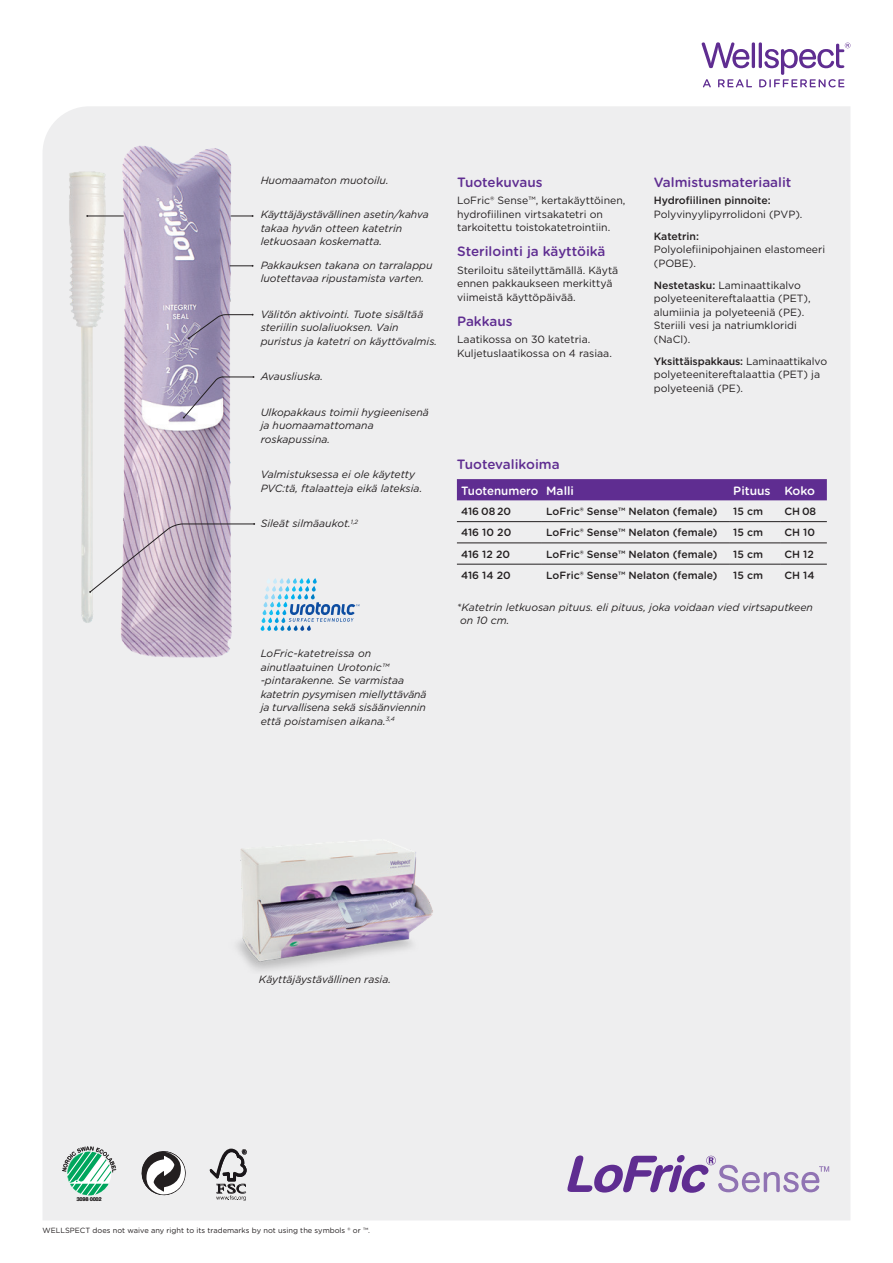
<style>
.page{position:relative;width:893px;height:1263px;background:#fff}
.page>*{position:absolute;margin:0;border:0;box-sizing:border-box;transform-origin:0 0}
.Product_sheet_-_subh{font:500 13.5px "Gotham Rounded";color:#5f2d91}
.Product_sheet_-_tabl{font:500 12px "Gotham Rounded";color:#fff}
.Product_sheet_-_tabl-2{font:500 12px "Gotham Rounded";color:#fff;scale:.96 1}
.Product_sheet_-_feat{font:italic 10.5px/13.5px "Gotham";color:#231f20}
.Product_sheet_-_body{font:10.5px/13.5px "Gotham";color:#231f20}
.Product_sheet_-_tabl-3{font:500 10.5px "Gotham Rounded";color:#231f20}
.t1{font:7.5px "Gotham Rounded";color:#231f20}
.t2{font:500 5.25px "Helvetica Neue LT Std";color:#231f20}
.s1{font-weight:500}
</style>
<div class="page">
<div style="left:43px;top:106px;width:807px;height:1114px;background:#eeeeef"></div>
<img style="left:62px;top:157px;width:50px;height:491px">
<img style="left:221px;top:822px;width:219px;height:151px">
<hr style="left:87px;top:216px;width:166px;height:1px;background:#231f20">
<img style="left:118px;top:138px;width:129px;height:561px">
<svg style="left:188px;top:314px;width:66px;height:25px;background:#b2aabf"></svg>
<svg style="left:183px;top:376px;width:71px;height:42px"></svg>
<svg style="left:230px;top:265px;width:24px;height:2px"></svg>
<svg style="left:62px;top:1146px;width:54px;height:49px;background:#96cdb5"></svg>
<svg style="left:142px;top:1151px;width:44px;height:44px"></svg>
<svg style="left:210px;top:1148px;width:37px;height:53px;background:#b2b1b2"></svg>
<svg style="left:567px;top:1155px;width:262px;height:38px;background:#c4b6d3"></svg>
<svg style="left:89px;top:523px;width:166px;height:70px;background:#cdc1ce"></svg>
<svg style="left:702px;top:43px;width:148px;height:44px"></svg>
<div style="left:457px;top:479px;width:370px;height:21px;background:#5f2d91"></div>
<hr style="left:457px;top:521px;width:85px;height:1px;background:#231f20">
<hr style="left:542px;top:521px;width:187px;height:1px;background:#231f20">
<hr style="left:729px;top:521px;width:51px;height:1px;background:#231f20">
<hr style="left:780px;top:521px;width:47px;height:1px;background:#231f20">
<hr style="left:457px;top:543px;width:85px;height:1px;background:#231f20">
<hr style="left:542px;top:543px;width:187px;height:1px;background:#231f20">
<hr style="left:729px;top:543px;width:51px;height:1px;background:#231f20">
<hr style="left:780px;top:543px;width:47px;height:1px;background:#231f20">
<hr style="left:457px;top:564px;width:85px;height:1px;background:#231f20">
<hr style="left:542px;top:564px;width:187px;height:1px;background:#231f20">
<hr style="left:729px;top:564px;width:51px;height:1px;background:#231f20">
<hr style="left:780px;top:564px;width:47px;height:1px;background:#231f20">
<svg style="left:261px;top:578px;width:99px;height:53px;background:#c3d8e7"></svg>
<p class="Product_sheet_-_feat" style="left:261px;top:173px;width:129px">Huomaamaton muotoilu.</p>
<p class="Product_sheet_-_feat" style="left:261px;top:207px;width:170px">Käyttäjäystävällinen asetin/kahva takaa hyvän otteen katetrin letkuosaan koskematta.</p>
<p class="Product_sheet_-_feat" style="left:261px;top:258px;width:173px">Pakkauksen takana on tarralappu luotettavaa ripustamista varten.</p>
<p class="Product_sheet_-_feat" style="left:261px;top:307px;width:178px">Välitön aktivointi. Tuote sisältää steriilin suolaliuoksen. Vain puristus ja katetri on käyttövalmis.</p>
<p class="Product_sheet_-_feat" style="left:261px;top:370px;width:64px">Avausliuska.</p>
<p class="Product_sheet_-_feat" style="left:261px;top:405px;width:170px">Ulkopakkaus toimii hygieenisenä ja huomaamattomana roskapussina.</p>
<p class="Product_sheet_-_feat" style="left:261px;top:468px;width:163px">Valmistuksessa ei ole käytetty<br>PVC:tä, ftalaatteja eikä lateksia.</p>
<p class="Product_sheet_-_feat" style="left:261px;top:517px;width:99px">Sileät silmäaukot.<sup>1,2</sup></p>
<p class="Product_sheet_-_feat" style="left:261px;top:646px;width:168px">LoFric-katetreissa on ainutlaatuinen Urotonic™ -pintarakenne. Se varmistaa katetrin pysymisen miellyttävänä ja turvallisena sekä sisäänviennin että poistamisen aikana.<sup>3,4</sup></p>
<p class="Product_sheet_-_subh" style="left:457px;top:172px;width:87px">Tuotekuvaus</p>
<p class="Product_sheet_-_body" style="left:457px;top:194px;width:170px">LoFric® Sense™, kertakäyttöinen, hydrofiilinen virtsakatetri on tarkoitettu toistokatetrointiin.</p>
<p class="Product_sheet_-_subh" style="left:457px;top:242px;width:150px">Sterilointi ja käyttöikä</p>
<p class="Product_sheet_-_body" style="left:457px;top:263px;width:163px">Steriloitu säteilyttämällä. Käytä ennen pakkaukseen merkittyä viimeistä käyttöpäivää.</p>
<p class="Product_sheet_-_subh" style="left:457px;top:311px;width:57px">Pakkaus</p>
<p class="Product_sheet_-_body" style="left:457px;top:333px;width:156px">Laatikossa on 30 katetria.<br>Kuljetuslaatikossa on 4 rasiaa.</p>
<p class="Product_sheet_-_subh" style="left:654px;top:172px;width:139px">Valmistusmateriaalit</p>
<p class="Product_sheet_-_body" style="left:654px;top:194px;width:150px"><span class="s1">Hydrofiilinen pinnoite:<br></span>Polyvinyylipyrrolidoni (PVP).</p>
<p class="Product_sheet_-_body" style="left:654px;top:229px;width:173px"><span class="s1">Katetrin:<br></span>Polyolefiinipohjainen elastomeeri (POBE).</p>
<p class="Product_sheet_-_body" style="left:654px;top:278px;width:158px"><span class="s1">Nestetasku:</span> Laminaattikalvo polyeteenitereftalaattia (PET), alumiinia ja polyeteeniä (PE).<br>Steriili vesi ja natriumkloridi (NaCl).</p>
<p class="Product_sheet_-_body" style="left:654px;top:354px;width:175px"><span class="s1">Yksittäispakkaus:</span> Laminaattikalvo polyeteenitereftalaattia (PET) ja polyeteeniä (PE).</p>
<p class="Product_sheet_-_subh" style="left:457px;top:454px;width:104px">Tuotevalikoima</p>
<p class="Product_sheet_-_tabl-2" style="left:461px;top:482px;width:82px">Tuotenumero</p>
<p class="Product_sheet_-_tabl" style="left:546px;top:482px;width:29px">Malli</p>
<p class="Product_sheet_-_tabl" style="left:733px;top:482px;width:39px">Pituus</p>
<p class="Product_sheet_-_tabl" style="left:784px;top:482px;width:32px">Koko</p>
<p class="Product_sheet_-_tabl-3" style="left:461px;top:504px;width:52px">416 08 20</p>
<p class="Product_sheet_-_tabl-3" style="left:546px;top:504px;width:173px">LoFric® Sense™ Nelaton (female)</p>
<p class="Product_sheet_-_tabl-3" style="left:733px;top:504px;width:31px">15 cm</p>
<p class="Product_sheet_-_tabl-3" style="left:784px;top:504px;width:33px">CH 08</p>
<p class="Product_sheet_-_tabl-3" style="left:461px;top:525px;width:52px">416 10 20</p>
<p class="Product_sheet_-_tabl-3" style="left:546px;top:525px;width:173px">LoFric® Sense™ Nelaton (female)</p>
<p class="Product_sheet_-_tabl-3" style="left:733px;top:525px;width:31px">15 cm</p>
<p class="Product_sheet_-_tabl-3" style="left:784px;top:525px;width:32px">CH 10</p>
<p class="Product_sheet_-_tabl-3" style="left:461px;top:546px;width:50px">416 12 20</p>
<p class="Product_sheet_-_tabl-3" style="left:546px;top:546px;width:173px">LoFric® Sense™ Nelaton (female)</p>
<p class="Product_sheet_-_tabl-3" style="left:733px;top:546px;width:31px">15 cm</p>
<p class="Product_sheet_-_tabl-3" style="left:784px;top:546px;width:31px">CH 12</p>
<p class="Product_sheet_-_tabl-3" style="left:461px;top:568px;width:51px">416 14 20</p>
<p class="Product_sheet_-_tabl-3" style="left:546px;top:568px;width:173px">LoFric® Sense™ Nelaton (female)</p>
<p class="Product_sheet_-_tabl-3" style="left:733px;top:568px;width:31px">15 cm</p>
<p class="Product_sheet_-_tabl-3" style="left:784px;top:568px;width:32px">CH 14</p>
<p class="Product_sheet_-_feat" style="left:460px;top:600px;width:354px;text-indent:-3px">*Katetrin letkuosan pituus. eli pituus, joka voidaan vied virtsaputkeen on 10 cm.</p>
<p class="t2" style="left:77px;top:1196px;width:26px">3098 0002</p>
<p class="Product_sheet_-_feat" style="left:259px;top:973px;width:134px">Käyttäjäystävällinen rasia.</p>
<p class="t1" style="left:43px;top:1225px;width:329px">WELLSPECT does not waive any right to its trademarks by not using the symbols ® or ™.</p>
</div>
